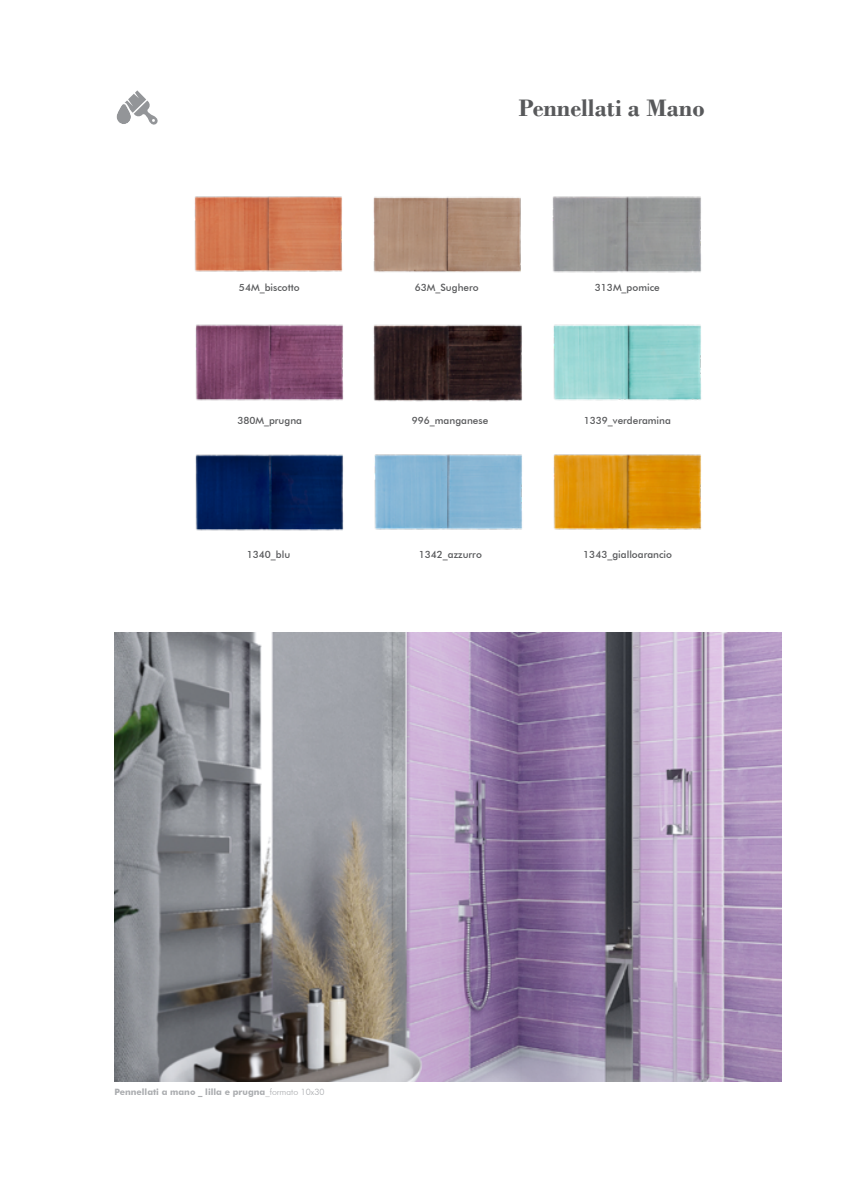
<style>
.page{position:relative;width:851px;height:1184px;background:#fff}
.page>*{position:absolute;margin:0;border:0;box-sizing:border-box;transform-origin:0 0}
.t1{font:700 25px "Bodoni";color:#58595b}
.t2{font:500 10px "Futura BT";color:#58595b}
.t3{font:700 8.75px "Futura BT";color:#abadb0}
.s1{font-weight:300;color:#a7a9ac}
</style>
<div class="page">
<img style="left:115px;top:632px;width:666px;height:449px">
<svg style="left:116px;top:90px;width:42px;height:35px"></svg>
<img style="left:552px;top:196px;width:149px;height:77px">
<img style="left:194px;top:196px;width:149px;height:76px">
<img style="left:373px;top:197px;width:148px;height:75px">
<img style="left:373px;top:324px;width:149px;height:78px">
<img style="left:553px;top:324px;width:148px;height:77px">
<img style="left:195px;top:324px;width:149px;height:77px">
<img style="left:374px;top:454px;width:148px;height:76px">
<img style="left:553px;top:454px;width:149px;height:76px">
<img style="left:195px;top:454px;width:149px;height:77px">
<h1 class="t1" style="left:518px;top:93px;width:187px">Pennellati a Mano</h1>
<p class="t2" style="left:239px;top:281px;width:62px">54M_biscotto</p>
<p class="t2" style="left:414px;top:281px;width:65px">63M_Sughero</p>
<p class="t2" style="left:594px;top:281px;width:66px">313M_pomice</p>
<p class="t2" style="left:237px;top:414px;width:66px">380M_prugna</p>
<p class="t2" style="left:411px;top:414px;width:78px">996_manganese</p>
<p class="t2" style="left:583px;top:414px;width:89px">1339_verderamina</p>
<p class="t2" style="left:247px;top:548px;width:45px">1340_blu</p>
<p class="t2" style="left:418px;top:548px;width:65px">1342_azzurro</p>
<p class="t2" style="left:583px;top:548px;width:90px">1343_gialloarancio</p>
<p class="t3" style="left:114px;top:1086px;width:211px">Pennellati a mano _ lilla e prugna<span class="s1">_formato 10x30</span></p>
</div>
